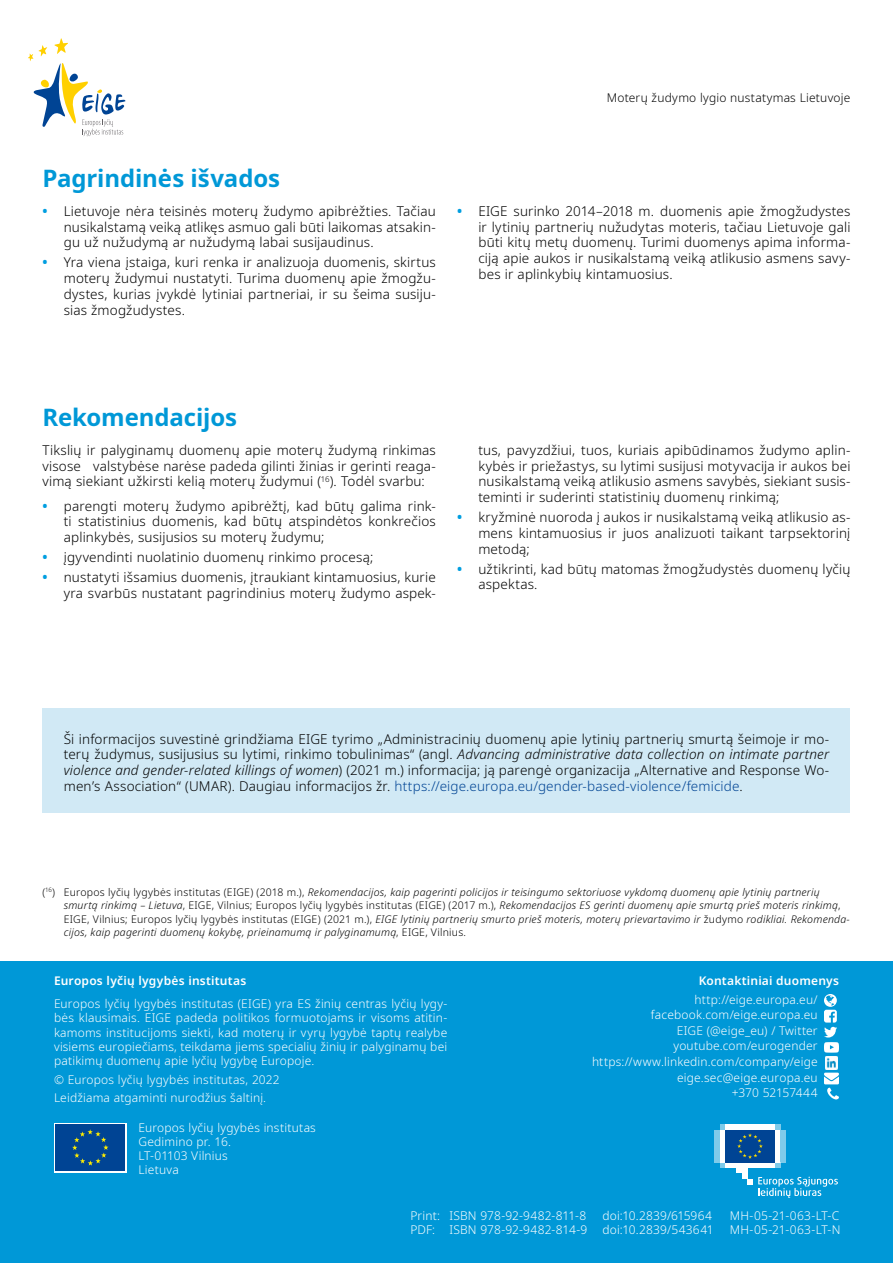
<style>
.page{position:relative;width:893px;height:1263px;background:#fff}
.page>*{position:absolute;margin:0;border:0;box-sizing:border-box;transform-origin:0 0}
.Headlines{font:700 24px "Noto Sans";letter-spacing:-.005em;color:#0098d7}
.Body_text{font:300 13.5px/15.8px "Noto Sans";letter-spacing:.01em;color:#000;text-align:justify}
.Body_text_intro{font:300 12px/14.2px "Noto Sans";letter-spacing:.015em;color:#fff;text-align:justify}
.Body_text_intro-2{font:600 12px "Noto Sans";letter-spacing:.015em;color:#fff}
.t1{font:300 12px "Noto Sans";letter-spacing:.015em;color:#000}
.Footnote{font:italic 300 10.5px/13.5px "Noto Sans";letter-spacing:.02em;color:#000}
.s1{font-weight:700;color:#009ee0}
.s2{font-style:italic}
.s3{color:#004494}
.s4{font-style:normal}
</style>
<div class="page">
<svg style="left:28px;top:38px;width:97px;height:98px"></svg>
<div style="left:0;top:961px;width:893px;height:302px;background:#0098d7"></div>
<div style="left:54px;top:1123px;width:73px;height:49px;background:#fff"></div>
<div style="left:55px;top:1124px;width:70px;height:47px;background:#004494"></div>
<svg style="left:72px;top:1129px;width:36px;height:36px"></svg>
<div style="left:720px;top:1162px;width:60px;height:6px;background:#7fcbea"></div>
<div style="left:720px;top:1124px;width:60px;height:5px;background:#7fcbea"></div>
<div style="left:725px;top:1124px;width:50px;height:5px;background:#fff"></div>
<div style="left:725px;top:1162px;width:50px;height:6px;background:#fff"></div>
<div style="left:775px;top:1129px;width:5px;height:33px;background:#fff"></div>
<div style="left:780px;top:1129px;width:6px;height:33px;background:#7fcbea"></div>
<div style="left:720px;top:1129px;width:5px;height:33px;background:#fff"></div>
<div style="left:714px;top:1129px;width:6px;height:33px;background:#7fcbea"></div>
<div style="left:736px;top:1162px;width:11px;height:11px;background:#fff"></div>
<div style="left:742px;top:1162px;width:5px;height:17px;background:#fff"></div>
<div style="left:725px;top:1129px;width:50px;height:33px;background:#004494"></div>
<svg style="left:737px;top:1133px;width:26px;height:26px"></svg>
<svg style="left:747px;top:1177px;width:91px;height:21px"></svg>
<svg style="left:824px;top:994px;width:15px;height:105px"></svg>
<div style="left:43px;top:708px;width:807px;height:104px;background:#d1e9f5"></div>
<p class="t1" style="left:607px;top:90px;width:245px">Moterų žudymo lygio nustatymas Lietuvoje</p>
<h2 class="Headlines" style="left:43px;top:162px;width:239px">Pagrindinės išvados</h2>
<p class="Body_text" style="left:64px;top:203px;width:374px;text-indent:-21px"><span class="s1">•</span> Lietuvoje nėra teisinės moterų žudymo apibrėžties. Tačiau nusikalstamą veiką atlikęs asmuo gali būti laikomas atsakin&shy;gu už nužudymą ar nužudymą labai susijaudinus.</p>
<p class="Body_text" style="left:64px;top:255px;width:374px;text-indent:-21px"><span class="s1">•</span> Yra viena įstaiga, kuri renka ir analizuoja duomenis, skirtus moterų žudymui nustatyti. Turima duomenų apie žmogžu&shy;dystes, kurias įvykdė lytiniai partneriai, ir su šeima susiju&shy;sias žmogžudystes.</p>
<p class="Body_text" style="left:478px;top:203px;width:374px;text-indent:-21px"><span class="s1">•</span> EIGE surinko 2014–2018 m. duomenis apie žmogžudystes ir lytinių partnerių nužudytas moteris, tačiau Lietuvoje gali būti kitų metų duomenų. Turimi duomenys apima informa&shy;ciją apie aukos ir nusikalstamą veiką atlikusio asmens savy&shy;bes ir aplinkybių kintamuosius.</p>
<h2 class="Headlines" style="left:43px;top:401px;width:196px">Rekomendacijos</h2>
<p class="Body_text" style="left:43px;top:442px;width:395px">Tikslių ir palyginamų duomenų apie moterų žudymą rinkimas visose valstybėse narėse padeda gilinti žinias ir gerinti reaga&shy;vimą siekiant užkirsti kelią moterų žudymui (<sup>16</sup>). Todėl svarbu:</p>
<p class="Body_text" style="left:64px;top:498px;width:374px;text-indent:-21px"><span class="s1">•</span> parengti moterų žudymo apibrėžtį, kad būtų galima rink&shy;ti statistinius duomenis, kad būtų atspindėtos konkrečios aplinkybės, susijusios su moterų žudymu;</p>
<p class="Body_text" style="left:43px;top:550px;width:332px"><span class="s1">•</span> įgyvendinti nuolatinio duomenų rinkimo procesą;</p>
<p class="Body_text" style="left:43px;top:570px;width:395px;text-align:right"><span class="s1">•</span> nustatyti išsamius duomenis, įtraukiant kintamuosius, kurie yra svarbūs nustatant pagrindinius moterų žudymo aspek-</p>
<p class="Body_text" style="left:478px;top:442px;width:374px">tus, pavyzdžiui, tuos, kuriais apibūdinamos žudymo aplin&shy;kybės ir priežastys, su lytimi susijusi motyvacija ir aukos bei nusikalstamą veiką atlikusio asmens savybės, siekiant susis&shy;teminti ir suderinti statistinių duomenų rinkimą;</p>
<p class="Body_text" style="left:478px;top:510px;width:374px;text-indent:-21px"><span class="s1">•</span> kryžminė nuoroda į aukos ir nusikalstamą veiką atlikusio as&shy;mens kintamuosius ir juos analizuoti taikant tarpsektorinį metodą;</p>
<p class="Body_text" style="left:478px;top:561px;width:374px;text-indent:-21px"><span class="s1">•</span> užtikrinti, kad būtų matomas žmogžudystės duomenų lyčių aspektas.</p>
<p class="Body_text" style="left:64px;top:731px;width:767px">Ši informacijos suvestinė grindžiama EIGE tyrimo „Administracinių duomenų apie lytinių partnerių smurtą šeimoje ir mo&shy;terų žudymus, susijusius su lytimi, rinkimo tobulinimas“ (angl. <span class="s2">Advancing administrative data collection on intimate partner violence and gender-related killings of women</span>) (2021 m.) informacija; ją parengė organizacija „Alternative and Response Wo&shy;men’s Association“ (UMAR). Daugiau informacijos žr. <span class="s3">https://eige.europa.eu/gender-based-violence/femicide</span>.</p>
<p class="Footnote" style="left:64px;top:885px;width:788px;text-indent:-21px"><span class="s4">(</span><sup>16</sup><span class="s4">) Europos lyčių lygybės institutas (EIGE) (2018 m.),</span> Rekomendacijos, kaip pagerinti policijos ir teisingumo sektoriuose vykdomą duomenų apie lytinių partnerių smurtą rinkimą – Lietuva<span class="s4">, EIGE, Vilnius; Europos lyčių lygybės institutas (EIGE) (2017 m.),</span> Rekomendacijos ES gerinti duomenų apie smurtą prieš moteris rinkimą<span class="s4">, EIGE, Vilnius; Europos lyčių lygybės institutas (EIGE) (2021 m.),</span> EIGE lytinių partnerių smurto prieš moteris, moterų prievartavimo ir <span class="s4">žudymo</span> rodikliai. Rekomenda&shy;cijos, kaip pagerinti duomenų kokybę, prieinamumą ir palyginamumą<span class="s4">, EIGE, Vilnius.</span></p>
<p class="Body_text_intro-2" style="left:54px;top:974px;width:194px">Europos lyčių lygybės institutas</p>
<p class="Body_text_intro" style="left:54px;top:997px;width:395px">Europos lyčių lygybės institutas (EIGE) yra ES žinių centras lyčių lygy&shy;bės klausimais. EIGE padeda politikos formuotojams ir visoms atitin&shy;kamoms institucijoms siekti, kad moterų ir vyrų lygybė taptų realybe visiems europiečiams, teikdama jiems specialių žinių ir palyginamų bei patikimų duomenų apie lyčių lygybę Europoje.</p>
<p class="Body_text_intro" style="left:54px;top:1072px;width:227px">© Europos lyčių lygybės institutas, 2022</p>
<p class="Body_text_intro" style="left:54px;top:1091px;width:214px">Leidžiama atgaminti nurodžius šaltinį.</p>
<p class="Body_text_intro" style="left:138px;top:1120px;width:179px">Europos lyčių lygybės institutas</p>
<p class="Body_text_intro" style="left:138px;top:1135px;width:94px">Gedimino pr. 16.</p>
<p class="Body_text_intro" style="left:138px;top:1149px;width:91px">LT-01103 Vilnius</p>
<p class="Body_text_intro" style="left:138px;top:1163px;width:42px">Lietuva</p>
<p class="Body_text_intro-2" style="left:699px;top:974px;width:142px">Kontaktiniai duomenys</p>
<p class="Body_text_intro" style="left:694px;top:993px;width:125px">http://eige.europa.eu/</p>
<p class="Body_text_intro" style="left:651px;top:1008px;width:168px">facebook.com/eige.europa.eu</p>
<p class="Body_text_intro" style="left:677px;top:1024px;width:142px">EIGE (@eige_eu) / Twitter</p>
<p class="Body_text_intro" style="left:673px;top:1039px;width:146px">youtube.com/eurogender</p>
<p class="Body_text_intro" style="left:592px;top:1055px;width:227px">https://www.linkedin.com/company/eige</p>
<p class="Body_text_intro" style="left:677px;top:1070px;width:142px">eige.sec@eige.europa.eu</p>
<p class="Body_text_intro" style="left:732px;top:1086px;width:87px">+370 52157444</p>
<p class="Body_text_intro" style="left:410px;top:1208px;width:177px">Print: ISBN 978-92-9482-811-8</p>
<p class="Body_text_intro" style="left:602px;top:1208px;width:111px">doi:10.2839/615964</p>
<p class="Body_text_intro" style="left:730px;top:1208px;width:111px">MH-05-21-063-LT-C</p>
<p class="Body_text_intro" style="left:410px;top:1223px;width:305px">PDF: ISBN 978-92-9482-814-9 doi:10.2839/543641</p>
<p class="Body_text_intro" style="left:730px;top:1223px;width:112px">MH-05-21-063-LT-N</p>
</div>
